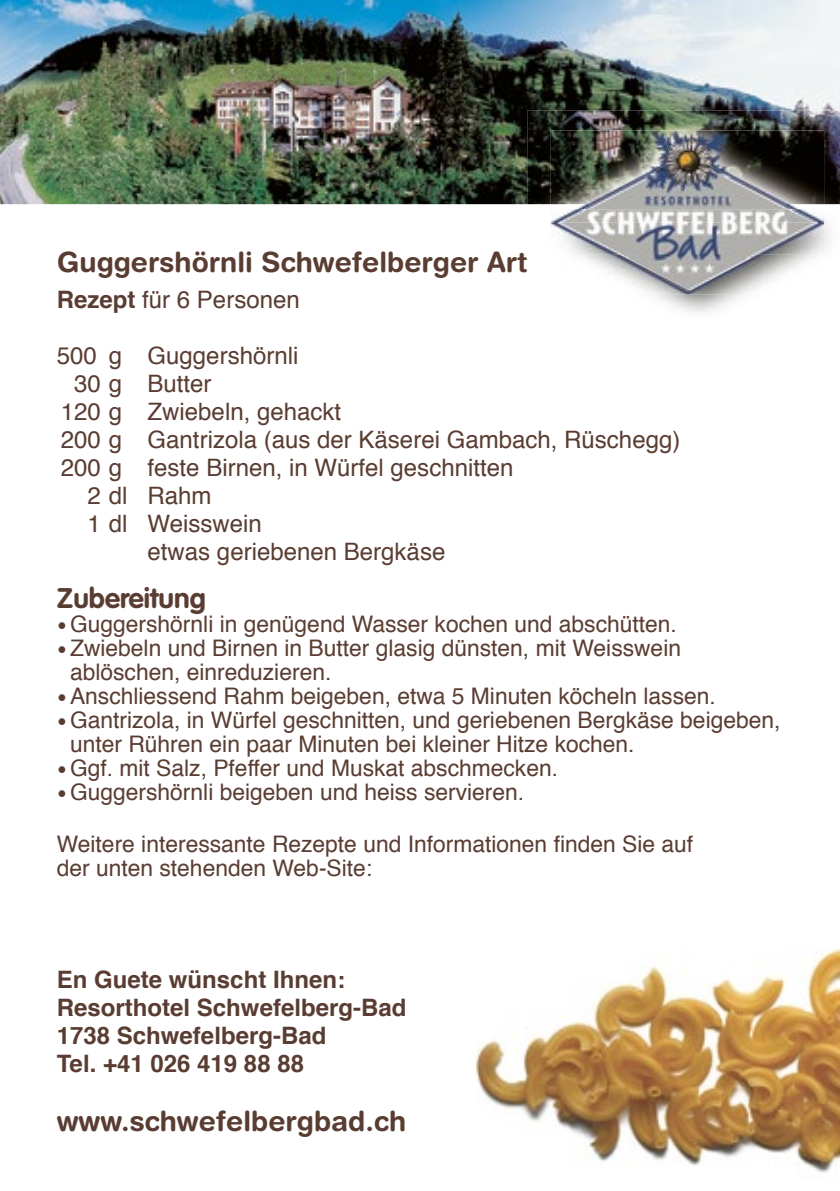
<style>
.page{position:relative;width:840px;height:1191px;background:#fff}
.page>*{position:absolute;margin:0;border:0;box-sizing:border-box;transform-origin:0 0}
.t1{font:700 28px "Helvetica Rounded";color:#5a3d32}
.t2{font:700 28px "VAG Rounded";color:#5a3d32}
.t3{font:24px "Helvetica";color:#5a3d32}
.t4{font:700 24px/28px "Helvetica";color:#5a3d32}
.t5{font:22.8px/24px "Helvetica";color:#5a3d32}
.s1{font-weight:700}
</style>
<div class="page">
<img style="left:0;top:0;width:839px;height:204px">
<img style="left:527px;top:111px;width:312px;height:94px">
<img style="left:653px;top:217px;width:178px;height:96px">
<img style="left:550px;top:130px;width:273px;height:164px">
<img style="left:583px;top:142px;width:209px;height:67px">
<img style="left:557px;top:209px;width:261px;height:81px">
<img style="left:475px;top:948px;width:364px;height:225px">
<p class="t1" style="left:57px;top:244px;width:472px">Guggershörnli Schwefelberger Art</p>
<p class="t3" style="left:57px;top:281px;width:244px"><span class="s1">Rezept</span> für 6 Personen</p>
<p class="t3" style="left:57px;top:337px;width:243px">500 g Guggershörnli</p>
<p class="t3" style="left:74px;top:365px;width:139px">30 g Butter</p>
<p class="t3" style="left:61px;top:393px;width:282px">120 g Zwiebeln, gehackt</p>
<p class="t3" style="left:61px;top:421px;width:621px">200 g Gantrizola (aus der Käserei Gambach, Rüschegg)</p>
<p class="t3" style="left:61px;top:449px;width:454px">200 g feste Birnen, in Würfel geschnitten</p>
<p class="t3" style="left:87px;top:477px;width:126px">2 dl Rahm</p>
<p class="t3" style="left:87px;top:505px;width:176px">1 dl Weisswein</p>
<p class="t3" style="left:147px;top:533px;width:299px">etwas geriebenen Bergkäse</p>
<p class="t2" style="left:57px;top:581px;width:150px">Zubereitung</p>
<p class="t5" style="left:57px;top:612px;width:621px">• Guggershörnli in genügend Wasser kochen und abschütten.</p>
<p class="t5" style="left:70px;top:636px;width:612px;text-indent:-13px">• Zwiebeln und Birnen in Butter glasig dünsten, mit Weisswein ablöschen, einreduzieren.</p>
<p class="t5" style="left:57px;top:684px;width:660px">• Anschliessend Rahm beigeben, etwa 5 Minuten köcheln lassen.</p>
<p class="t5" style="left:70px;top:708px;width:711px;text-indent:-13px">• Gantrizola, in Würfel geschnitten, und geriebenen Bergkäse beigeben, unter Rühren ein paar Minuten bei kleiner Hitze kochen.</p>
<p class="t5" style="left:57px;top:756px;width:502px">• Ggf. mit Salz, Pfeffer und Muskat abschmecken.</p>
<p class="t5" style="left:57px;top:780px;width:468px">• Guggershörnli beigeben und heiss servieren.</p>
<p class="t5" style="left:57px;top:832px;width:637px">Weitere interessante Rezepte und Informationen finden Sie auf der unten stehenden Web-Site:</p>
<p class="t4" style="left:57px;top:965px;width:351px">En Guete wünscht Ihnen:<br>Resorthotel Schwefelberg-Bad<br>1738 Schwefelberg-Bad<br>Tel. +41 026 419 88 88</p>
<p class="t1" style="left:57px;top:1104px;width:351px">www.schwefelbergbad.ch</p>
</div>
